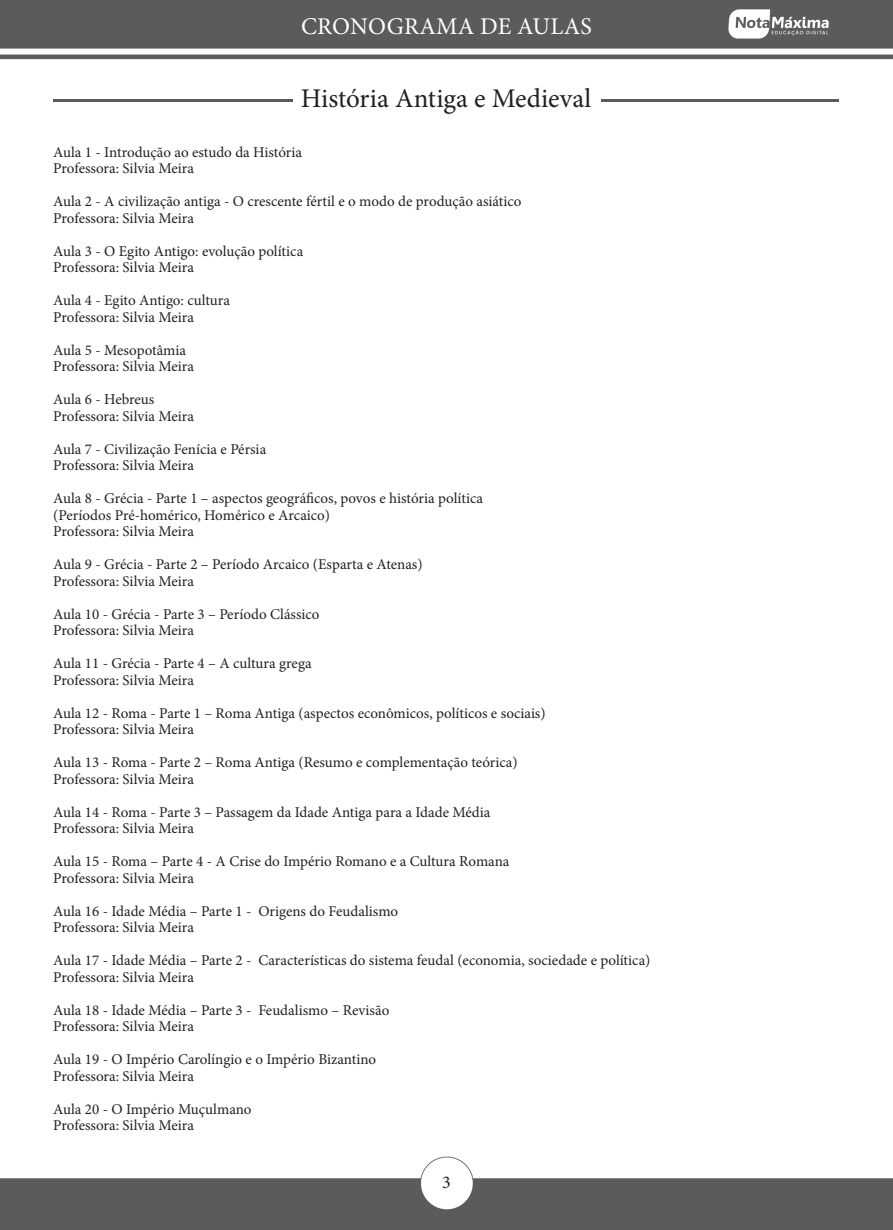
<style>
.page{position:relative;width:893px;height:1230px;background:#fff}
.page>*{position:absolute;margin:0;border:0;box-sizing:border-box;transform-origin:0 0}
.t1{font:27px "Minion Pro";color:#231f20}
.t2{font:24px "Minion Pro";letter-spacing:.01em;color:#fff}
.t3{font:18px "Minion Pro";color:#231f20}
.t4{font:15px "Minion Pro";color:#231f20}
</style>
<div class="page">
<img style="left:0;top:0;width:893px;height:1230px">
<hr style="left:53px;top:99px;width:239px;height:3px;background:#5a5a59">
<hr style="left:601px;top:99px;width:238px;height:3px;background:#5a5a59">
<h2 class="t2" style="left:301px;top:10px;width:292px">CRONOGRAMA DE AULAS</h2>
<p class="t1" style="left:301px;top:81px;width:292px">História Antiga e Medieval</p>
<p class="t4" style="left:53px;top:142px;width:250px">Aula 1 - Introdução ao estudo da História</p>
<p class="t4" style="left:53px;top:159px;width:142px">Professora: Silvia Meira</p>
<p class="t4" style="left:53px;top:192px;width:470px">Aula 2 - A civilização antiga - O crescente fértil e o modo de produção asiático</p>
<p class="t4" style="left:53px;top:208px;width:142px">Professora: Silvia Meira</p>
<p class="t4" style="left:53px;top:241px;width:252px">Aula 3 - O Egito Antigo: evolução política</p>
<p class="t4" style="left:53px;top:258px;width:142px">Professora: Silvia Meira</p>
<p class="t4" style="left:53px;top:291px;width:178px">Aula 4 - Egito Antigo: cultura</p>
<p class="t4" style="left:53px;top:307px;width:142px">Professora: Silvia Meira</p>
<p class="t4" style="left:53px;top:340px;width:134px">Aula 5 - Mesopotâmia</p>
<p class="t4" style="left:53px;top:357px;width:142px">Professora: Silvia Meira</p>
<p class="t4" style="left:53px;top:390px;width:103px">Aula 6 - Hebreus</p>
<p class="t4" style="left:53px;top:406px;width:142px">Professora: Silvia Meira</p>
<p class="t4" style="left:53px;top:439px;width:215px">Aula 7 - Civilização Fenícia e Pérsia</p>
<p class="t4" style="left:53px;top:456px;width:142px">Professora: Silvia Meira</p>
<p class="t4" style="left:53px;top:489px;width:431px">Aula 8 - Grécia - Parte 1 – aspectos geográficos, povos e história política</p>
<p class="t4" style="left:53px;top:505px;width:278px">(Períodos Pré-homérico, Homérico e Arcaico)</p>
<p class="t4" style="left:53px;top:522px;width:142px">Professora: Silvia Meira</p>
<p class="t4" style="left:53px;top:555px;width:371px">Aula 9 - Grécia - Parte 2 – Período Arcaico (Esparta e Atenas)</p>
<p class="t4" style="left:53px;top:571px;width:142px">Professora: Silvia Meira</p>
<p class="t4" style="left:53px;top:604px;width:268px">Aula 10 - Grécia - Parte 3 – Período Clássico</p>
<p class="t4" style="left:53px;top:621px;width:142px">Professora: Silvia Meira</p>
<p class="t4" style="left:53px;top:654px;width:260px">Aula 11 - Grécia - Parte 4 – A cultura grega</p>
<p class="t4" style="left:53px;top:670px;width:142px">Professora: Silvia Meira</p>
<p class="t4" style="left:53px;top:703px;width:494px">Aula 12 - Roma - Parte 1 – Roma Antiga (aspectos econômicos, políticos e sociais)</p>
<p class="t4" style="left:53px;top:720px;width:142px">Professora: Silvia Meira</p>
<p class="t4" style="left:53px;top:753px;width:466px">Aula 13 - Roma - Parte 2 – Roma Antiga (Resumo e complementação teórica)</p>
<p class="t4" style="left:53px;top:769px;width:142px">Professora: Silvia Meira</p>
<p class="t4" style="left:53px;top:802px;width:439px">Aula 14 - Roma - Parte 3 – Passagem da Idade Antiga para a Idade Média</p>
<p class="t4" style="left:53px;top:819px;width:142px">Professora: Silvia Meira</p>
<p class="t4" style="left:53px;top:852px;width:458px">Aula 15 - Roma – Parte 4 - A Crise do Império Romano e a Cultura Romana</p>
<p class="t4" style="left:53px;top:868px;width:142px">Professora: Silvia Meira</p>
<p class="t4" style="left:53px;top:901px;width:346px">Aula 16 - Idade Média – Parte 1 - Origens do Feudalismo</p>
<p class="t4" style="left:53px;top:918px;width:142px">Professora: Silvia Meira</p>
<p class="t4" style="left:53px;top:951px;width:599px">Aula 17 - Idade Média – Parte 2 - Características do sistema feudal (economia, sociedade e política)</p>
<p class="t4" style="left:53px;top:967px;width:142px">Professora: Silvia Meira</p>
<p class="t4" style="left:53px;top:1000px;width:338px">Aula 18 - Idade Média – Parte 3 - Feudalismo – Revisão</p>
<p class="t4" style="left:53px;top:1017px;width:142px">Professora: Silvia Meira</p>
<p class="t4" style="left:53px;top:1050px;width:324px">Aula 19 - O Império Carolíngio e o Império Bizantino</p>
<p class="t4" style="left:53px;top:1066px;width:142px">Professora: Silvia Meira</p>
<p class="t4" style="left:53px;top:1099px;width:200px">Aula 20 - O Império Muçulmano</p>
<p class="t4" style="left:53px;top:1116px;width:142px">Professora: Silvia Meira</p>
<p class="t3" style="left:442px;top:1170px;width:10px">3</p>
</div>
